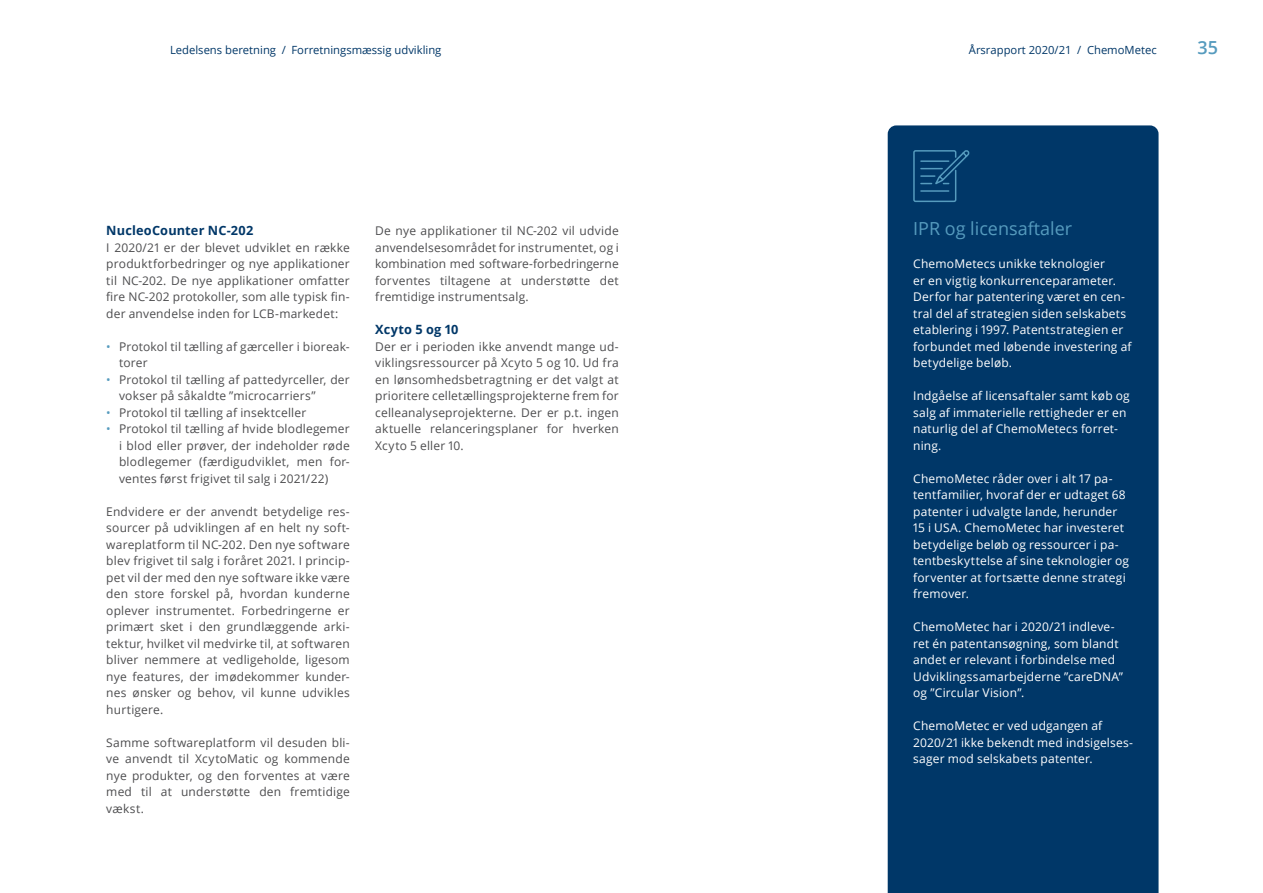
<style>
.page{position:relative;width:1263px;height:893px;background:#fff}
.page>*{position:absolute;margin:0;border:0;box-sizing:border-box;transform-origin:0 0}
.t1{font:18px "Open Sans";color:#569bbe}
.t2{font:600 18px "Open Sans";color:#569bbe}
.t3{font:700 12.75px "Open Sans";letter-spacing:.015em;color:#003768}
.t4{font:12px/16.5px "Open Sans";letter-spacing:.015em;color:#4d4d4f;text-align:justify}
.t5{font:12px/16.5px "Open Sans";letter-spacing:.015em;color:#fff}
.t6{font:11.25px "Open Sans";color:#003768}
.s1{color:#569bbe}
</style>
<div class="page">
<div style="left:888px;top:125px;width:270px;height:768px;background:#003768"></div>
<svg style="left:912px;top:148px;width:59px;height:55px;background:#0f4877"></svg>
<p class="t6" style="left:170px;top:42px;width:273px">Ledelsens beretning / Forretningsmæssig udvikling</p>
<p class="t6" style="left:969px;top:42px;width:189px">Årsrapport 2020/21 / ChemoMetec</p>
<h1 class="t2" style="left:1197px;top:35px;width:22px">35</h1>
<p class="t3" style="left:106px;top:221px;width:149px">NucleoCounter NC-202</p>
<p class="t4" style="left:106px;top:239px;width:245px">I 2020/21 er der blevet udviklet en række produktforbedringer og nye applikationer til NC-202. De nye applikationer omfatter fire NC-202 protokoller, som alle typisk fin&shy;der anvendelse inden for LCB-markedet:</p>
<p class="t4" style="left:119px;top:338px;width:232px;text-indent:-13px"><span class="s1">•</span> Protokol til tælling af gærceller i bioreak&shy;torer</p>
<p class="t4" style="left:119px;top:371px;width:232px;text-indent:-13px"><span class="s1">•</span> Protokol til tælling af pattedyrceller, der vokser på såkaldte ”microcarriers”</p>
<p class="t4" style="left:106px;top:404px;width:201px"><span class="s1">•</span> Protokol til tælling af insektceller</p>
<p class="t4" style="left:119px;top:420px;width:232px;text-indent:-13px"><span class="s1">•</span> Protokol til tælling af hvide blodlegemer i blod eller prøver, der indeholder røde blodlegemer (færdigudviklet, men for&shy;ventes først frigivet til salg i 2021/22)</p>
<p class="t4" style="left:106px;top:503px;width:245px">Endvidere er der anvendt betydelige res&shy;sourcer på udviklingen af en helt ny soft&shy;wareplatform til NC-202. Den nye software blev frigivet til salg i foråret 2021. I princip&shy;pet vil der med den nye software ikke være den store forskel på, hvordan kunderne oplever instrumentet. Forbedringerne er primært sket i den grundlæggende arki&shy;tektur, hvilket vil medvirke til, at softwaren bliver nemmere at vedligeholde, ligesom nye features, der imødekommer kunder&shy;nes ønsker og behov, vil kunne udvikles hurtigere.</p>
<p class="t4" style="left:106px;top:734px;width:245px">Samme softwareplatform vil desuden bli&shy;ve anvendt til XcytoMatic og kommende nye produkter, og den forventes at være med til at understøtte den fremtidige vækst.</p>
<p class="t4" style="left:375px;top:222px;width:245px">De nye applikationer til NC-202 vil udvide anvendelsesområdet for instrumentet, og i kombination med software-forbedringerne forventes tiltagene at understøtte det fremtidige instrumentsalg.</p>
<p class="t3" style="left:375px;top:320px;width:85px">Xcyto 5 og 10</p>
<p class="t4" style="left:375px;top:338px;width:245px">Der er i perioden ikke anvendt mange ud&shy;viklingsressourcer på Xcyto 5 og 10. Ud fra en lønsomhedsbetragtning er det valgt at prioritere celletællingsprojekterne frem for celleanalyseprojekterne. Der er p.t. ingen aktuelle relanceringsplaner for hverken Xcyto 5 eller 10.</p>
<h1 class="t1" style="left:913px;top:216px;width:160px">IPR og licensaftaler</h1>
<p class="t5" style="left:913px;top:255px;width:220px">ChemoMetecs unikke teknologier<br>er en vigtig konkurrenceparameter.<br>Derfor har patentering været en cen&shy;tral del af strategien siden selskabets etablering i 1997. Patentstrategien er forbundet med løbende investering af betydelige beløb.</p>
<p class="t5" style="left:913px;top:387px;width:218px">Indgåelse af licensaftaler samt køb og salg af immaterielle rettigheder er en naturlig del af ChemoMetecs forret&shy;ning.</p>
<p class="t5" style="left:913px;top:470px;width:217px">ChemoMetec råder over i alt 17 pa&shy;tentfamilier, hvoraf der er udtaget 68 patenter i udvalgte lande, herunder 15 i USA. ChemoMetec har investeret betydelige beløb og ressourcer i pa&shy;tentbeskyttelse af sine teknologier og forventer at fortsætte denne strategi fremover.</p>
<p class="t5" style="left:913px;top:618px;width:211px">ChemoMetec har i 2020/21 indleve&shy;ret én patentansøgning, som blandt andet er relevant i forbindelse med Udviklingssamarbejderne ”careDNA” og ”Circular Vision”.</p>
<p class="t5" style="left:913px;top:717px;width:221px">ChemoMetec er ved udgangen af<br>2020/21 ikke bekendt med indsigelses&shy;sager mod selskabets patenter.</p>
</div>
